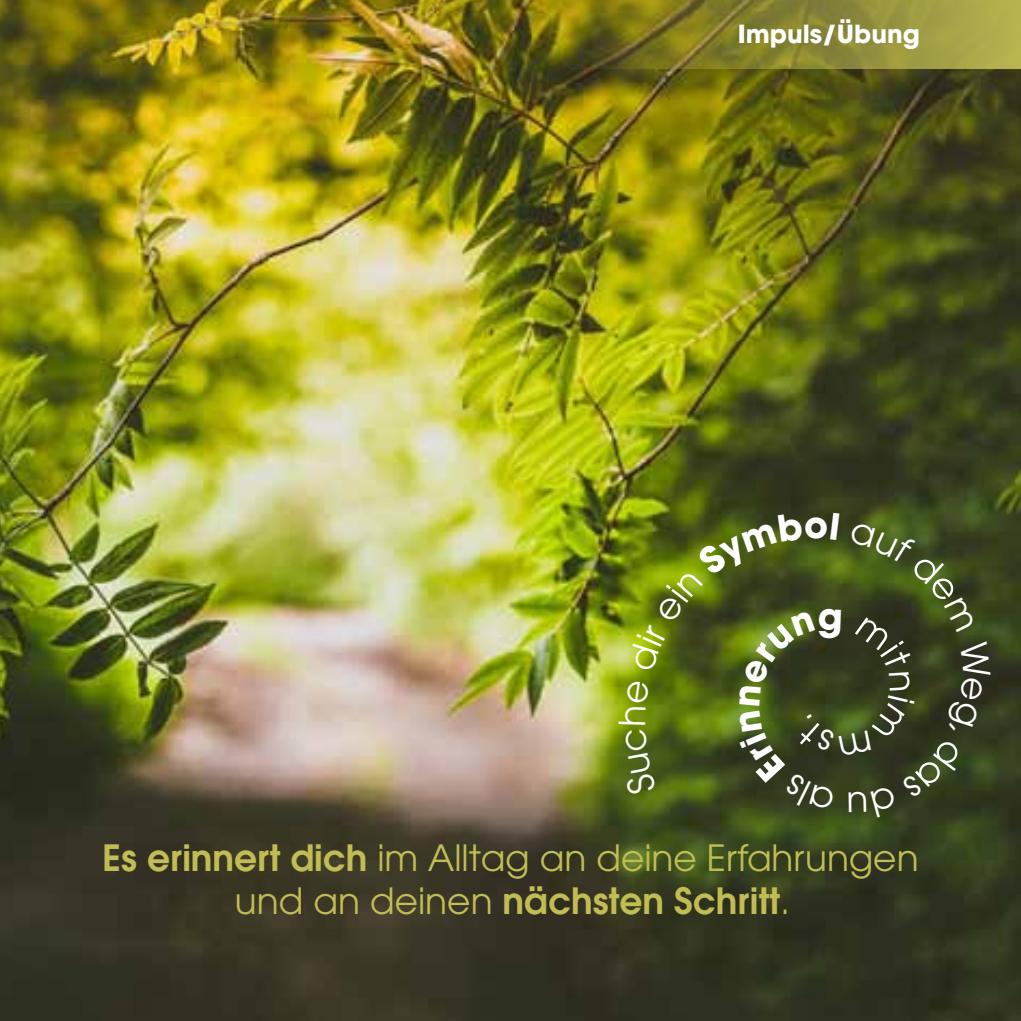
<style>
.page{position:relative;width:1021px;height:1021px;background:#fff}
.page>*{position:absolute;margin:0;border:0;box-sizing:border-box;transform-origin:0 0}
.t1{font:36px/43.2px "Avant Garde";color:#c1bd54;text-align:center}
.t2{font:700 36px "Avant Garde";color:#fff}
.t3{font:700 24.6px "Avant Garde";color:#fff}
.s1{font-weight:600}
</style>
<div class="page">
<img style="left:0;top:0;width:1020px;height:1020px">
<svg style="left:557px;top:0;width:463px;height:68px;background:#8b8630"></svg>
<svg style="left:618px;top:512px;width:372px;height:305px;background:#445419"></svg>
<p class="t3" style="left:737px;top:18px;width:183px">Impuls/Übung</p>
<p class="t2" style="left:804px;top:501px;width:26px">o</p>
<p class="t1" style="left:102px;top:836px;width:817px"><span class="s1">Es erinnert dich</span> im Alltag an deine Erfahrungen und an deinen <span class="s1">nächsten Schritt</span>.</p>
</div>
